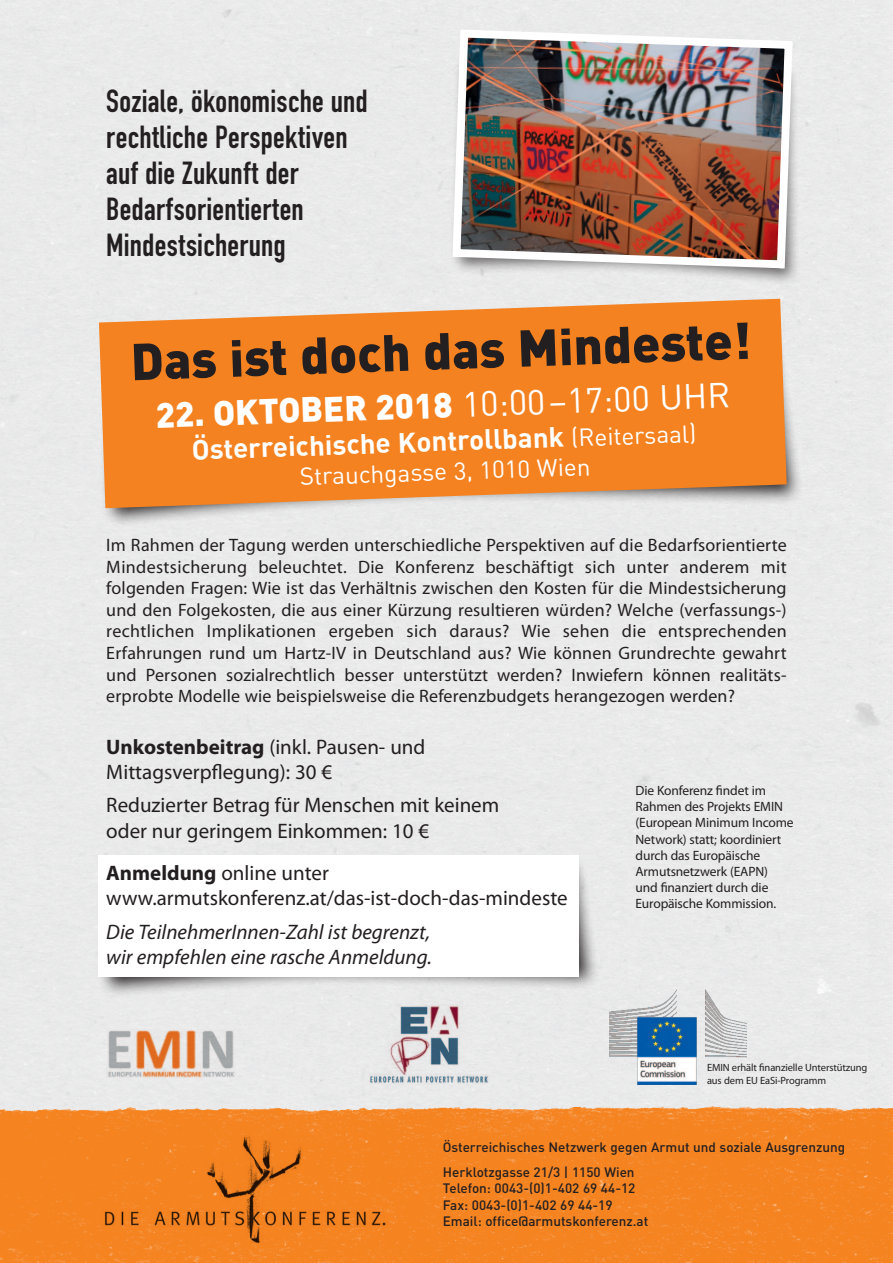
<style>
.page{position:relative;width:893px;height:1263px;background:#fff}
.page>*{position:absolute;margin:0;border:0;box-sizing:border-box;transform-origin:0 0}
.t1{font:900 51px "DIN";color:#231f20}
.t2{font:900 34.8px "DIN";color:#fff}
.t3{font:31.5px/36px "DIN Engschrift";letter-spacing:.005em;color:#231f20}
.t4{font:700 27.9px "DIN";color:#fff}
.t5{font:24.3px "DIN";color:#fff}
.t6{font:21px/25.2px "Myriad Pro";color:#231f20}
.t7{font:italic 21px/25.2px "Myriad Pro";color:#231f20}
.t8{font:18px/21.6px "Myriad Pro";letter-spacing:.01em;color:#231f20;text-align:justify}
.t9{font:13.5px/16.2px "Myriad Pro";letter-spacing:-.01em;color:#231f20}
.t10{font:500 13.5px/16.5px "DIN";color:#231f20}
.t11{font:10.5px/12.6px "Myriad Pro";letter-spacing:-.01em;color:#231f20}
.s1{font-weight:400}
.s2{font-weight:400;font-size:24.3px}
.s3{font-weight:700}
</style>
<div class="page">
<img style="left:0;top:0;width:893px;height:1263px">
<img style="left:170px;top:1107px;width:523px;height:4px">
<img style="left:90px;top:1118px;width:310px;height:133px">
<div style="left:99px;top:309px;width:705px;height:218px;background:#231f20;opacity:.95"></div>
<svg style="left:99px;top:299px;width:688px;height:209px;background:#f18c36"></svg>
<div style="left:450px;top:52px;width:351px;height:234px;background:#231f20;opacity:.65"></div>
<img style="left:448px;top:25px;width:349px;height:247px">
<img style="left:106px;top:1030px;width:129px;height:47px">
<img style="left:609px;top:989px;width:137px;height:95px">
<img style="left:369px;top:1004px;width:120px;height:80px">
<div style="left:96px;top:854px;width:503px;height:144px;background:#231f20;opacity:.95"></div>
<div style="left:98px;top:856px;width:480px;height:121px;background:#fff"></div>
<h3 class="t3" style="left:106px;top:82px;width:263px">Soziale, ökonomische und rechtliche Perspektiven auf die Zukunft der<br>Bedarfsorientierten<br>Mindestsicherung</h3>
<h1 class="t1" style="left:130px;top:328px;width:622px;rotate:-2deg">Das istdoch das Mindeste!</h1>
<h2 class="t2" style="left:155px;top:392px;width:568px;rotate:-2deg">22. oktober 2018 <span class="s1">10:00–17:00 Uhr</span></h2>
<h3 class="t4" style="left:191px;top:431px;width:506px;rotate:-2deg">Österreichische Kontrollbank <span class="s2">(Reitersaal)</span></h3>
<h3 class="t5" style="left:299px;top:461px;width:292px;rotate:-2deg">Strauchgasse 3, 1010 Wien</h3>
<p class="t8" style="left:106px;top:534px;width:682px">Im Rahmen der Tagung werden unterschiedliche Perspektiven auf die Bedarfsorientierte Mindestsicherung beleuchtet. Die Konferenz beschäftigt sich unter anderem mit folgenden Fragen: Wie ist das Verhältnis zwischen den Kosten für die Mindestsicherung und den Folgekosten, die aus einer Kürzung resultieren würden? Welche (verfassungs-) rechtlichen Implikationen ergeben sich daraus? Wie sehen die entsprechenden Erfahrungen rund um Hartz-IV in Deutschland aus? Wie können Grundrechte gewahrt und Personen sozialrechtlich besser unterstützt werden? Inwiefern können realitäts&shy;erprobte Modelle wie beispielsweise die Referenzbudgets herangezogen werden?</p>
<p class="t6" style="left:106px;top:733px;width:321px"><span class="s3">Unkostenbeitrag</span> (inkl. Pausen- und<br>Mittagsverpflegung): 30 €</p>
<p class="t6" style="left:106px;top:792px;width:395px">Reduzierter Betrag für Menschen mit keinem oder nur geringem Einkommen: 10 €</p>
<p class="t6" style="left:106px;top:860px;width:463px"><span class="s3">Anmeldung</span> online unter www.armutskonferenz.at/das-ist-doch-das-mindeste</p>
<p class="t7" style="left:106px;top:919px;width:327px">Die TeilnehmerInnen-Zahl ist begrenzt, wir empfehlen eine rasche Anmeldung.</p>
<p class="t9" style="left:635px;top:782px;width:160px">Die Konferenz findet im<br>Rahmen des Projekts EMIN (European Minimum Income<br>Network) statt; koordiniert durch das Europäische<br>Armutsnetzwerk (EAPN)<br>und finanziert durch die<br>Europäische Kommission.</p>
<p class="t11" style="left:707px;top:1061px;width:162px">EMIN erhält finanzielle Unterstützung aus dem EU EaSi-Programm</p>
<p class="t10" style="left:443px;top:1134px;width:404px;line-height:25px">Österreichisches Netzwerk gegen Armut und soziale Ausgrenzung<br>Herklotzgasse 21/3 | 1150 Wien</p>
<p class="t10" style="left:443px;top:1180px;width:207px">Telefon: 0043-(0)1-402 69 44-12<br>Fax: 0043-(0)1-402 69 44-19<br>Email: office@armutskonferenz.at</p>
</div>
